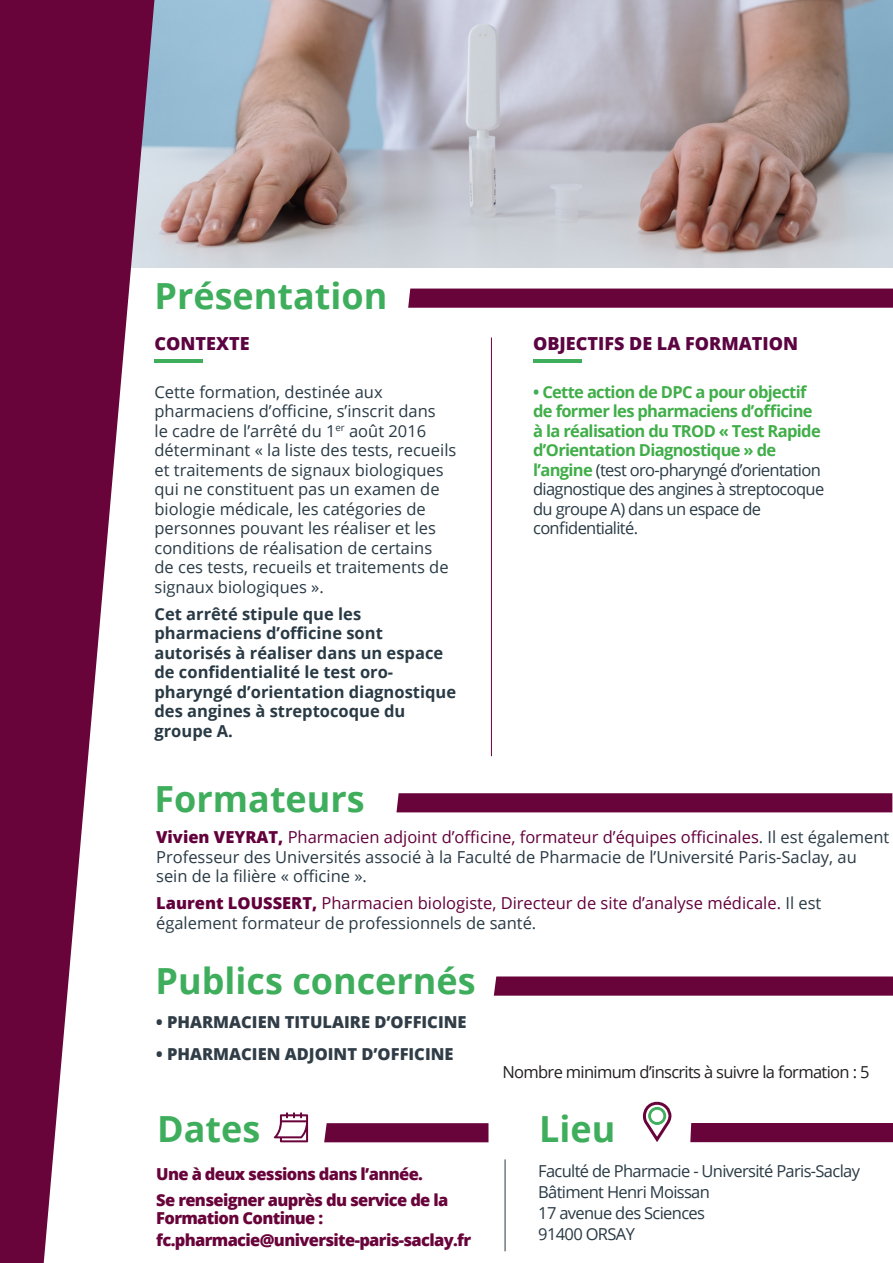
<style>
.page{position:relative;width:893px;height:1263px;background:#fff}
.page>*{position:absolute;margin:0;border:0;box-sizing:border-box;transform-origin:0 0}
.t1{font:700 36px "Open Sans";color:#3fae5c}
.Titre{font:800 18px "Open Sans";color:#5c0341}
.Titre-2{font:16.5px/19.5px "Open Sans";color:#293a45}
.Titre-3{font:700 16.5px/19.5px "Open Sans";letter-spacing:-.04em;color:#40ae49}
.Titre-4{font:700 16.5px/19.5px "Open Sans";color:#293a45}
.Titre-5{font:16.5px/19.5px "Open Sans";color:#63003c}
.Titre-6{font:800 16.5px/18px "Open Sans";letter-spacing:-.04em;color:#69043b}
.Titre-7{font:16.5px "Open Sans";letter-spacing:-.04em;color:#293a45}
.Titre-8{font:800 16.5px "Open Sans";color:#303d47}
.Titre-9{font:16.5px "Open Sans";letter-spacing:-.04em;color:#231f20}
.s1{color:#3fae5c}
.s2{font-weight:400;color:#293a45}
.s3{font-weight:800;color:#63003c}
.s4{color:#63003c}
.s5{font-weight:800}
.s6{color:#293a45}
</style>
<div class="page">
<img style="left:154px;top:0;width:739px;height:268px">
<div style="left:324px;top:1123px;width:164px;height:19px;background:#69043b"></div>
<svg style="left:494px;top:976px;width:399px;height:20px;background:#6f0e43"></svg>
<div style="left:690px;top:1123px;width:203px;height:19px;background:#69043b"></div>
<div style="left:396px;top:793px;width:496px;height:19px;background:#69043b"></div>
<div style="left:408px;top:289px;width:485px;height:19px;background:#69043b"></div>
<hr style="left:491px;top:337px;width:1px;height:419px;background:#69043b">
<svg style="left:9px;top:0;width:145px;height:1263px;fill:#69043b"></svg>
<hr style="left:154px;top:359px;width:49px;height:3px;background:#3fae5c">
<hr style="left:533px;top:359px;width:48px;height:3px;background:#3fae5c">
<div style="left:0;top:0;width:9px;height:1263px;background:#69043b"></div>
<svg style="left:274px;top:1112px;width:34px;height:30px"></svg>
<svg style="left:642px;top:1101px;width:29px;height:41px"></svg>
<hr style="left:505px;top:1159px;width:1px;height:92px;background:#293a45">
<p class="t1" style="left:154px;top:270px;width:234px">Présentation</p>
<p class="Titre" style="left:154px;top:330px;width:97px">CONTEXTE</p>
<p class="Titre" style="left:533px;top:330px;width:267px">OBJECTIFS DE LA FORMATION</p>
<p class="Titre-2" style="left:154px;top:381px;width:303px">Cette formation, destinée aux pharmaciens d’officine, s’inscrit dans<br>le cadre de l’arrêté du 1<sup>er</sup> août 2016 déterminant « la liste des tests, recueils et traitements de signaux biologiques qui ne constituent pas un examen de biologie médicale, les catégories de personnes pouvant les réaliser et les conditions de réalisation de certains<br>de ces tests, recueils et traitements de signaux biologiques ».</p>
<p class="Titre-4" style="left:154px;top:603px;width:303px">Cet arrêté stipule que les pharmaciens d’officine sont autorisés à réaliser dans un espace de confidentialité le test oro&shy;pharyngé d’orientation diagnostique des angines à streptocoque du groupe A.</p>
<p class="t1" style="left:154px;top:774px;width:212px">Formateurs</p>
<p class="Titre-3" style="left:533px;top:381px;width:293px"><span class="s1">•</span> Cette action de DPC a pour objectif de former les pharmaciens d’officine à la réalisation du TROD « Test Rapide d’Orientation Diagnostique » de l’angine <span class="s2">(test oro-pharyngé d’orientation diagnostique des angines à streptocoque du groupe A) dans un espace de confidentialité.</span></p>
<p class="Titre-2" style="left:156px;top:827px;width:735px"><span class="s3">Vivien VEYRAT,</span> <span class="s4">Pharmacien adjoint d’officine, formateur d’équipes officinales</span>. Il est également<br>Professeur des Universités associé à la Faculté de Pharmacie de l’Université Paris-Saclay, au sein de la filière « officine ».</p>
<p class="Titre-5" style="left:156px;top:893px;width:667px"><span class="s5">Laurent LOUSSERT,</span> Pharmacien biologiste, Directeur de site d’analyse médicale. <span class="s6">Il est également formateur de professionnels de santé.</span></p>
<p class="t1" style="left:156px;top:956px;width:322px">Publics concernés</p>
<p class="Titre-8" style="left:156px;top:1010px;width:312px">• PHARMACIEN TITULAIRE D’OFFICINE</p>
<p class="Titre-8" style="left:156px;top:1041px;width:299px">• PHARMACIEN ADJOINT D’OFFICINE</p>
<p class="Titre-9" style="left:502px;top:1060px;width:369px">Nombre minimum d’inscrits à suivre la formation : 5</p>
<p class="t1" style="left:157px;top:1104px;width:105px">Dates</p>
<p class="t1" style="left:539px;top:1104px;width:78px">Lieu</p>
<p class="Titre-6" style="left:156px;top:1164px;width:268px">Une à deux sessions dans l’année.</p>
<p class="Titre-6" style="left:156px;top:1190px;width:294px">Se renseigner auprès du service de la<br>Formation Continue :</p>
<p class="Titre-6" style="left:156px;top:1230px;width:316px">fc.pharmacie@universite-paris-saclay.fr</p>
<p class="Titre-7" style="left:538px;top:1159px;width:323px">Faculté de Pharmacie - Université Paris-Saclay</p>
<p class="Titre-7" style="left:538px;top:1180px;width:173px">Bâtiment Henri Moissan</p>
<p class="Titre-7" style="left:538px;top:1201px;width:168px">17 avenue des Sciences</p>
<p class="Titre-7" style="left:538px;top:1222px;width:98px">91400 ORSAY</p>
</div>
